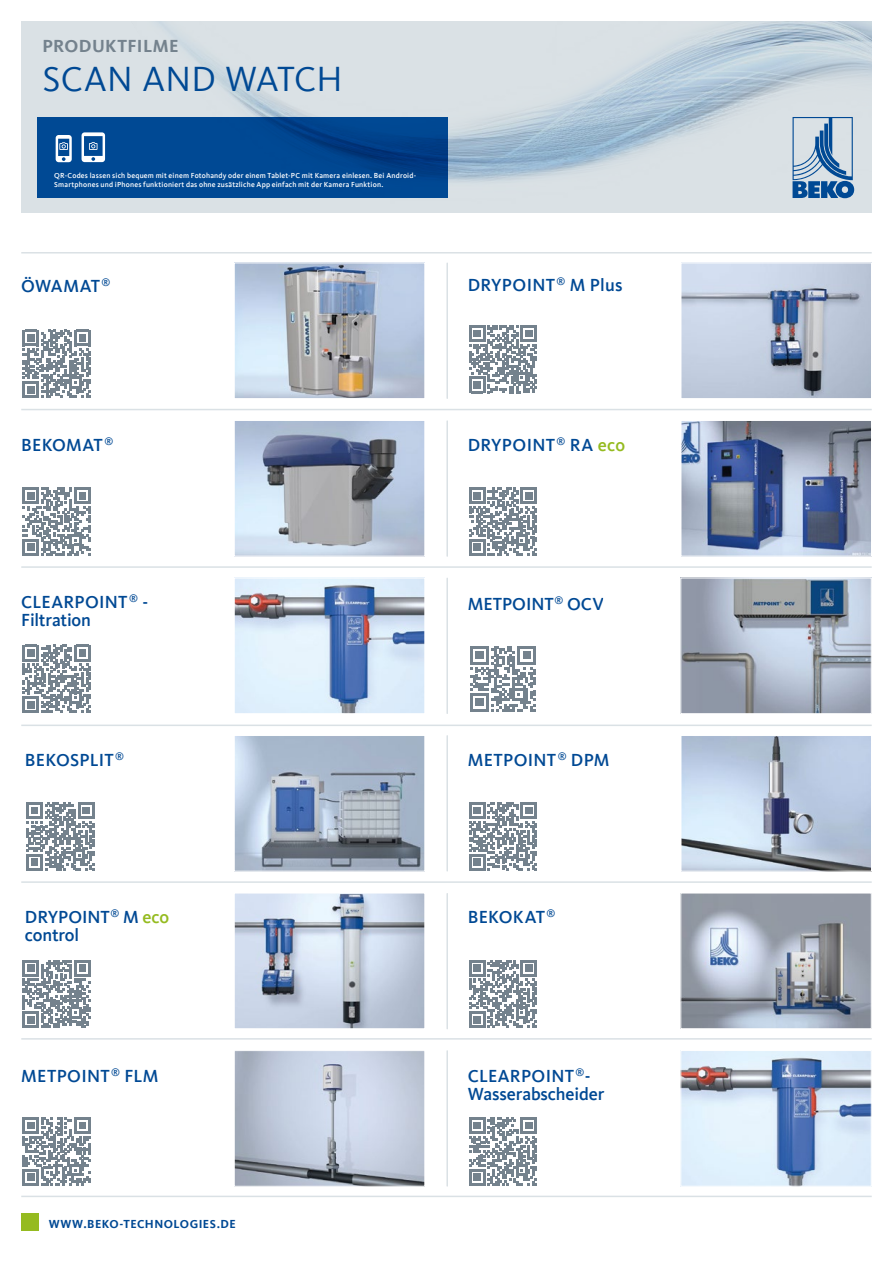
<style>
.page{position:relative;width:893px;height:1263px;background:#fff}
.page>*{position:absolute;margin:0;border:0;box-sizing:border-box;transform-origin:0 0}
.t1{font:36px "Kievit Offc Pro";letter-spacing:.01em;color:#004994}
.t2{font:500 18px/18px "Kievit Offc Pro";letter-spacing:.01em;color:#004994}
.t3{font:500 18px/18px "Kievit Offc Pro";letter-spacing:-.01em;color:#004994}
.t4{font:700 18px "Kievit Offc Pro";letter-spacing:.02em;color:#74828d}
.t5{font:700 12px "Kievit Offc Pro";letter-spacing:.04em;color:#004994}
.t6{font:500 7.5px/9px "Kievit Offc Pro";letter-spacing:.025em;color:#fff}
.s1{color:#95bb20}
</style>
<div class="page">
<svg style="left:21px;top:21px;width:90px;height:192px;background:#98b3cc"></svg>
<img style="left:111px;top:21px;width:761px;height:192px">
<svg style="left:792px;top:117px;width:62px;height:81px;background:#88a7c6"></svg>
<svg style="left:56px;top:135px;width:16px;height:27px"></svg>
<svg style="left:82px;top:132px;width:23px;height:30px"></svg>
<svg style="left:22px;top:329px;width:67px;height:69px"></svg>
<svg style="left:23px;top:330px;width:68px;height:68px"></svg>
<hr style="left:446px;top:263px;width:2px;height:135px;background:#dae1e5">
<svg style="left:469px;top:325px;width:68px;height:68px"></svg>
<img style="left:683px;top:264px;width:187px;height:133px">
<div style="left:681px;top:262px;width:191px;height:137px;border:1px solid #fff"></div>
<img style="left:236px;top:264px;width:187px;height:133px">
<div style="left:234px;top:262px;width:191px;height:137px;border:1px solid #fff"></div>
<hr style="left:21px;top:409px;width:851px;height:1px;background:#dae1e5">
<svg style="left:22px;top:487px;width:69px;height:69px"></svg>
<svg style="left:23px;top:487px;width:68px;height:68px"></svg>
<svg style="left:469px;top:555px;width:68px;height:1px"></svg>
<svg style="left:469px;top:487px;width:68px;height:68px"></svg>
<img style="left:683px;top:422px;width:187px;height:133px">
<div style="left:681px;top:420px;width:191px;height:137px;border:1px solid #fff"></div>
<img style="left:236px;top:422px;width:187px;height:133px">
<div style="left:234px;top:420px;width:191px;height:137px;border:1px solid #fff"></div>
<hr style="left:21px;top:566px;width:851px;height:2px;background:#dae1e5">
<hr style="left:446px;top:421px;width:2px;height:135px;background:#dae1e5">
<svg style="left:22px;top:644px;width:67px;height:69px"></svg>
<svg style="left:23px;top:645px;width:68px;height:68px"></svg>
<svg style="left:470px;top:646px;width:66px;height:66px"></svg>
<img style="left:682px;top:579px;width:188px;height:133px">
<div style="left:680px;top:577px;width:192px;height:137px;border:1px solid #fff"></div>
<img style="left:236px;top:579px;width:187px;height:133px">
<div style="left:234px;top:577px;width:191px;height:137px;border:1px solid #fff"></div>
<svg style="left:26px;top:802px;width:69px;height:69px"></svg>
<svg style="left:26px;top:802px;width:68px;height:68px"></svg>
<svg style="left:469px;top:870px;width:68px;height:1px"></svg>
<svg style="left:469px;top:802px;width:68px;height:68px"></svg>
<img style="left:683px;top:737px;width:187px;height:133px">
<div style="left:681px;top:735px;width:191px;height:137px;border:1px solid #fff"></div>
<img style="left:236px;top:737px;width:187px;height:133px">
<div style="left:234px;top:735px;width:191px;height:137px;border:1px solid #fff"></div>
<hr style="left:446px;top:578px;width:2px;height:135px;background:#dae1e5">
<hr style="left:21px;top:725px;width:851px;height:1px;background:#dae1e5">
<hr style="left:21px;top:881px;width:851px;height:2px;background:#dae1e5">
<svg style="left:22px;top:960px;width:1px;height:68px"></svg>
<svg style="left:23px;top:960px;width:68px;height:68px"></svg>
<svg style="left:469px;top:960px;width:68px;height:68px"></svg>
<img style="left:682px;top:894px;width:188px;height:133px">
<div style="left:680px;top:892px;width:192px;height:137px;border:1px solid #fff"></div>
<img style="left:236px;top:894px;width:187px;height:133px">
<div style="left:234px;top:892px;width:191px;height:137px;border:1px solid #fff"></div>
<svg style="left:22px;top:1117px;width:62px;height:69px"></svg>
<svg style="left:23px;top:1117px;width:68px;height:68px"></svg>
<svg style="left:469px;top:1185px;width:68px;height:1px"></svg>
<svg style="left:469px;top:1117px;width:68px;height:68px"></svg>
<img style="left:682px;top:1052px;width:188px;height:133px">
<div style="left:680px;top:1050px;width:192px;height:137px;border:1px solid #fff"></div>
<img style="left:236px;top:1052px;width:187px;height:133px">
<div style="left:234px;top:1050px;width:191px;height:137px;border:1px solid #fff"></div>
<hr style="left:21px;top:1038px;width:851px;height:2px;background:#dae1e5">
<hr style="left:21px;top:1196px;width:851px;height:1px;background:#dae1e5">
<hr style="left:446px;top:736px;width:2px;height:135px;background:#dae1e5">
<hr style="left:446px;top:894px;width:2px;height:135px;background:#dae1e5">
<hr style="left:446px;top:1051px;width:2px;height:135px;background:#dae1e5">
<hr style="left:21px;top:252px;width:851px;height:2px;background:#dae1e5">
<div style="left:21px;top:1214px;width:17px;height:17px;background:#95bb20"></div>
<h2 class="t4" style="left:43px;top:35px;width:138px">PRODUKTFILME</h2>
<h1 class="t1" style="left:43px;top:57px;width:302px">SCAN AND WATCH</h1>
<p class="t6" style="left:54px;top:171px;width:363px">QR-Codes lassen sich bequem mit einem Fotohandy oder einem Tablet-PC mit Kamera einlesen. Bei Android-<br>Smartphones und iPhones funktioniert das ohne zusätzliche App einfach mit der Kamera Funktion.</p>
<h2 class="t2" style="left:21px;top:277px;width:91px">ÖWAMAT<sup>®</sup></h2>
<h2 class="t2" style="left:468px;top:276px;width:156px">DRYPOINT<sup>®</sup> M Plus</h2>
<h2 class="t2" style="left:21px;top:436px;width:94px">BEKOMAT<sup>®</sup></h2>
<h2 class="t2" style="left:468px;top:436px;width:159px">DRYPOINT<sup>®</sup> RA <span class="s1">eco</span></h2>
<h2 class="t2" style="left:21px;top:593px;width:128px">CLEARPOINT<sup>®</sup> -<br>Filtration</h2>
<h2 class="t2" style="left:468px;top:594px;width:138px">METPOINT<sup>®</sup> OCV</h2>
<h2 class="t2" style="left:25px;top:751px;width:101px">BEKOSPLIT<sup>®</sup></h2>
<h2 class="t2" style="left:468px;top:751px;width:143px">METPOINT<sup>®</sup> DPM</h2>
<h2 class="t3" style="left:25px;top:908px;width:146px">DRYPOINT<sup>®</sup> M <span class="s1">eco </span>control</h2>
<h2 class="t2" style="left:468px;top:908px;width:89px">BEKOKAT<sup>®</sup></h2>
<h2 class="t2" style="left:21px;top:1067px;width:139px">METPOINT<sup>®</sup> FLM</h2>
<h2 class="t2" style="left:468px;top:1067px;width:138px">CLEARPOINT<sup>®</sup>-<br>Wasserabscheider</h2>
<h3 class="t5" style="left:49px;top:1216px;width:189px">WWW.BEKO-TECHNOLOGIES.DE</h3>
</div>
